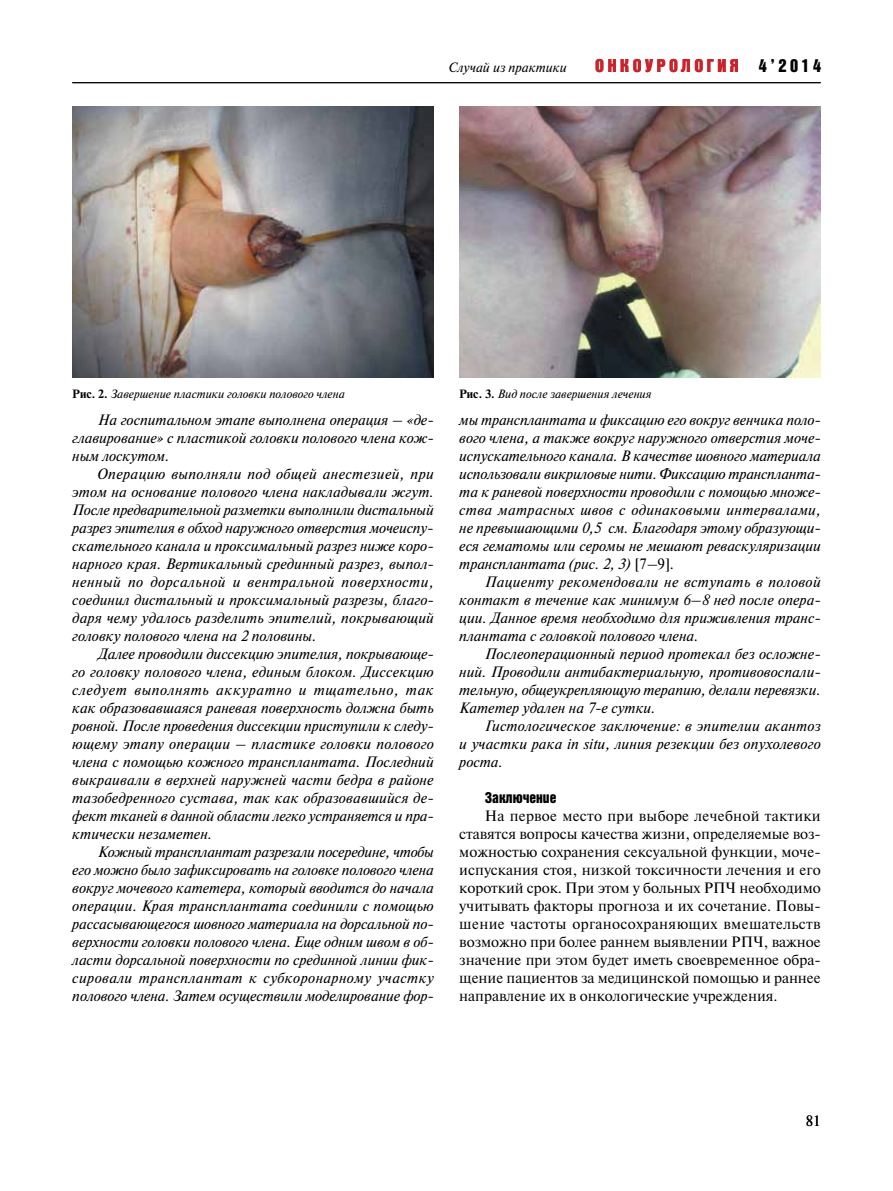
<style>
.page{position:relative;width:893px;height:1191px;background:#fff}
.page>*{position:absolute;margin:0;border:0;box-sizing:border-box;transform-origin:0 0}
.t1{font:18px "Bastion Kontrast Alt C";letter-spacing:.195em;color:#c9242b}
.t2{font:18px "Bastion Kontrast Alt C";color:#000}
.t3{font:italic 15px/18px "Newton C";color:#000;text-align:justify}
.t4{font:15px/18px "Newton C";color:#000;text-align:justify}
.t5{font:15px "Bastion Kontrast Alt C";color:#000}
.t6{font:italic 13.5px "Newton C";color:#000}
.t7{font:italic 12px "Newton C";color:#000}
.s1{font-weight:700;font-style:normal}
.s2{font-style:normal}
</style>
<div class="page">
<hr style="left:72px;top:82px;width:749px;height:1px;background:#000">
<img style="left:459px;top:106px;width:362px;height:271px">
<img style="left:72px;top:106px;width:362px;height:272px">
<p class="t6" style="left:449px;top:60px;width:119px">Случай из практики</p>
<p class="t1" style="left:595px;top:56px;width:145px">ОНКОУРОЛОГИЯ</p>
<p class="t2" style="left:759px;top:56px;width:64px">4’2014</p>
<p class="t7" style="left:72px;top:387px;width:274px"><span class="s1">Рис. 2.</span> Завершение пластики головки полового члена</p>
<p class="t7" style="left:459px;top:387px;width:194px"><span class="s1">Рис. 3.</span> Вид после завершения лечения</p>
<p class="t3" style="left:72px;top:411px;width:363px;text-indent:26px">На госпитальном этапе выполнена операция – «де&shy;главирование» с пластикой головки полового члена кож&shy;ным лоскутом.</p>
<p class="t3" style="left:72px;top:465px;width:363px;text-indent:26px">Операцию выполняли под общей анестезией, при этом на основание полового члена накладывали жгут.<br>После предварительной разметки выполнили дистальный разрез эпителия в обход наружного отверстия мочеиспу&shy;скательного канала и проксимальный разрез ниже коро&shy;нарного края. Вертикальный срединный разрез, выпол&shy;ненный по дорсальной и вентральной поверхности, соединил дистальный и проксимальный разрезы, благо&shy;даря чему удалось разделить эпителий, покрывающий головку полового члена на 2 половины.</p>
<p class="t3" style="left:72px;top:645px;width:363px;text-indent:26px">Далее проводили диссекцию эпителия, покрывающе&shy;го головку полового члена, единым блоком. Диссекцию следует выполнять аккуратно и тщательно, так как образовавшаяся раневая поверхность должна быть ровной. После проведения диссекции приступили к следу&shy;ющему этапу операции – пластике головки полового члена с помощью кожного трансплантата. Последний выкраивали в верхней наружней части бедра в районе тазобедренного сустава, так как образовавшийся де&shy;фект тканей в данной области легко устраняется и пра&shy;ктически незаметен.</p>
<p class="t3" style="left:72px;top:843px;width:363px;text-indent:26px">Кожный трансплантат разрезали посередине, чтобы его можно было зафиксировать на головке полового члена вокруг мочевого катетера, который вводится до начала операции. Края трансплантата соединили с помощью рассасывающегося шовного материала на дорсальной по&shy;верхности головки полового члена. Еще одним швом в об&shy;ласти дорсальной поверхности по срединной линии фик&shy;сировали трансплантат к субкоронарному участку полового члена. Затем осуществили моделирование фор-</p>
<p class="t3" style="left:459px;top:411px;width:363px">мы трансплантата и фиксацию его вокруг венчика поло&shy;вого члена, а также вокруг наружного отверстия моче&shy;испускательного канала. В качестве шовного материала использовали викриловые нити. Фиксацию транспланта&shy;та к раневой поверхности проводили с помощью множе&shy;ства матрасных швов с одинаковыми интервалами, не превышающими 0,5 см. Благодаря этому образующи&shy;еся гематомы или серомы не мешают реваскуляризации трансплантата (рис. 2, 3) <span class="s2">[7–9]</span>.</p>
<p class="t3" style="left:459px;top:573px;width:363px;text-indent:26px">Пациенту рекомендовали не вступать в половой контакт в течение как минимум 6–8 нед после опера&shy;ции. Данное время необходимо для приживления транс&shy;плантата с головкой полового члена.</p>
<p class="t3" style="left:459px;top:645px;width:363px;text-indent:26px">Послеоперационный период протекал без осложне&shy;ний. Проводили антибактериальную, противовоспали&shy;тельную, общеукрепляющую терапию, делали перевязки.<br>Катетер удален на 7‑е сутки.</p>
<p class="t3" style="left:459px;top:717px;width:363px;text-indent:26px">Гистологическое заключение: в эпителии акантоз и участки рака in situ, линия резекции без опухолевого роста.</p>
<p class="t5" style="left:485px;top:790px;width:73px">Заключение</p>
<p class="t4" style="left:459px;top:807px;width:363px;text-indent:26px">На первое место при выборе лечебной тактики ставятся вопросы качества жизни, определяемые воз&shy;можностью сохранения сексуальной функции, моче&shy;испускания стоя, низкой токсичности лечения и его короткий срок. При этом у больных РПЧ необходимо учитывать факторы прогноза и их сочетание. Повы&shy;шение частоты органосохраняющих вмешательств возможно при более раннем выявлении РПЧ, важное значение при этом будет иметь своевременное обра&shy;щение пациентов за медицинской помощью и раннее направление их в онкологические учреждения.</p>
<p class="t4" style="left:806px;top:1112px;width:16px">81</p>
</div>
